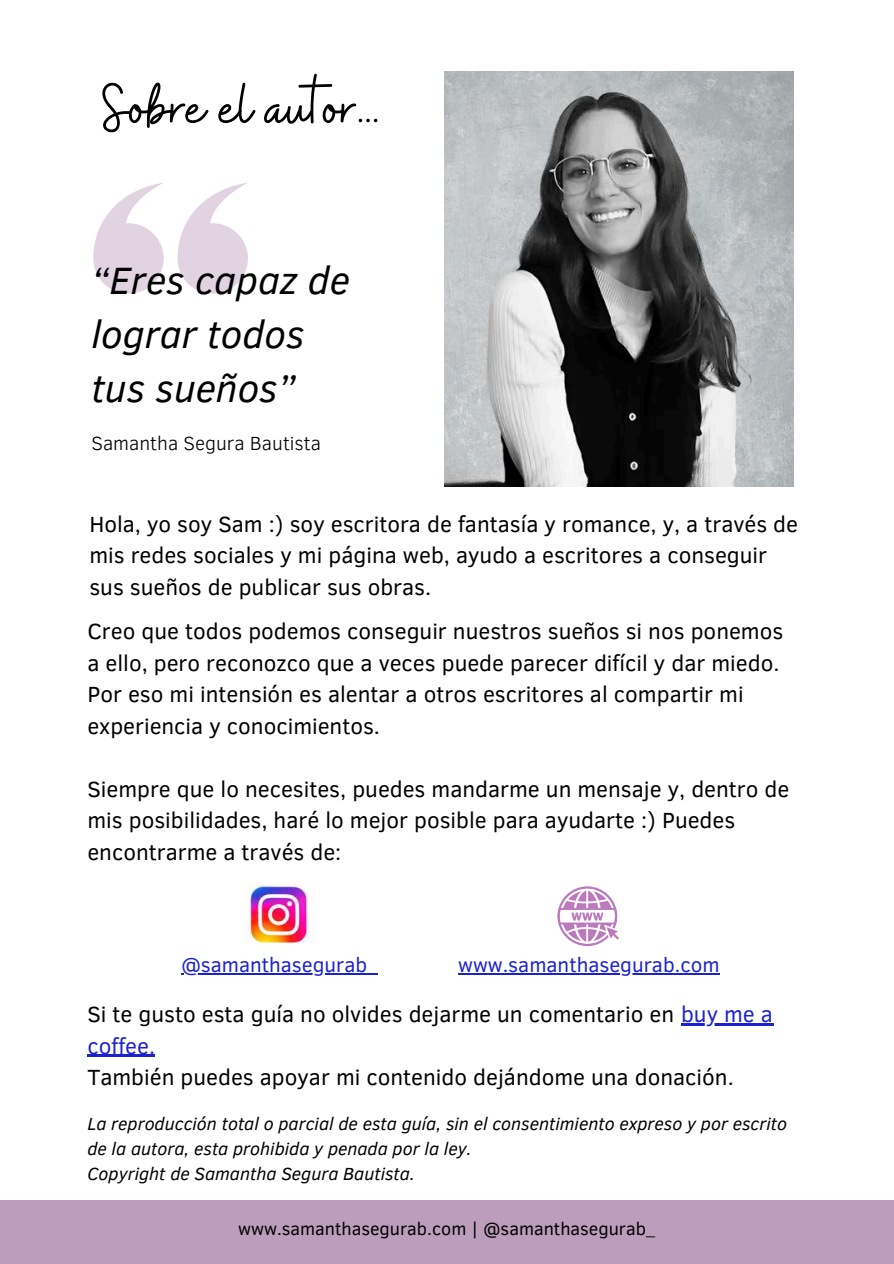
<style>
.page{position:relative;width:894px;height:1264px;background:#fff}
.page>*{position:absolute;margin:0;border:0;box-sizing:border-box;transform-origin:0 0}
.t1{font:69px "Buffalo";color:#000}
.t2{font:italic 39px/54px "Clear Sans";color:#000}
.t3{font:22.5px/31.5px "Clear Sans";color:#000}
.t4{font:20.55px "Clear Sans";color:#1b22d4}
.t5{font:300 19.5px "Clear Sans";color:#000}
.t6{font:italic 18px/24.8px "Clear Sans";color:#000}
.t7{font:18px "Clear Sans";color:#000}
.s1{color:#1b22d4}
</style>
<div class="page">
<img style="left:444px;top:72px;width:349px;height:415px">
<svg style="left:177px;top:183px;width:71px;height:111px"></svg>
<svg style="left:93px;top:183px;width:71px;height:111px"></svg>
<div style="left:0;top:1200px;width:893px;height:63px;background:#bc9ebc"></div>
<img style="left:246px;top:882px;width:68px;height:62px">
<svg style="left:557px;top:886px;width:62px;height:60px"></svg>
<hr style="left:181px;top:973px;width:196px;height:1px;background:#1b22d4">
<hr style="left:458px;top:973px;width:261px;height:1px;background:#1b22d4">
<hr style="left:680px;top:1023px;width:92px;height:2px;background:#1b22d4">
<hr style="left:87px;top:1054px;width:68px;height:2px;background:#1b22d4">
<h1 class="t1" style="left:102px;top:63px;width:278px">Sobre el autor .</h1>
<h2 class="t2" style="left:91px;top:251px;width:260px">“Eres capaz de lograr todos tus sueños”</h2>
<p class="t5" style="left:91px;top:429px;width:231px">Samantha Segura Bautista</p>
<p class="t3" style="left:89px;top:507px;width:710px">Hola, yo soy Sam :) soy escritora de fantasía y romance, y, a través de mis redes sociales y mi página web, ayudo a escritores a conseguir sus sueños de publicar sus obras.</p>
<p class="t3" style="left:87px;top:614px;width:697px">Creo que todos podemos conseguir nuestros sueños si nos ponemos a ello, pero reconozco que a veces puede parecer difícil y dar miedo.<br>Por eso mi intensión es alentar a otros escritores al compartir mi experiencia y conocimientos.</p>
<p class="t3" style="left:87px;top:772px;width:703px">Siempre que lo necesites, puedes mandarme un mensaje y, dentro de mis posibilidades, haré lo mejor posible para ayudarte :) Puedes encontrarme a través de:</p>
<p class="t4" style="left:181px;top:950px;width:198px">@samanthasegurab_</p>
<p class="t4" style="left:458px;top:950px;width:263px">www.samanthasegurab.com</p>
<p class="t3" style="left:87px;top:997px;width:687px">Si te gusto esta guía no olvides dejarme un comentario en <span class="s1">buy me a coffee.</span></p>
<p class="t3" style="left:87px;top:1060px;width:647px">También puedes apoyar mi contenido dejándome una donación.</p>
<p class="t6" style="left:87px;top:1110px;width:701px">La reproducción total o parcial de esta guía, sin el consentimiento expreso y por escrito de la autora, esta prohibida y penada por la ley.<br>Copyright de Samantha Segura Bautista.</p>
<p class="t7" style="left:238px;top:1215px;width:418px">www.samanthasegurab.com | @samanthasegurab_</p>
</div>
